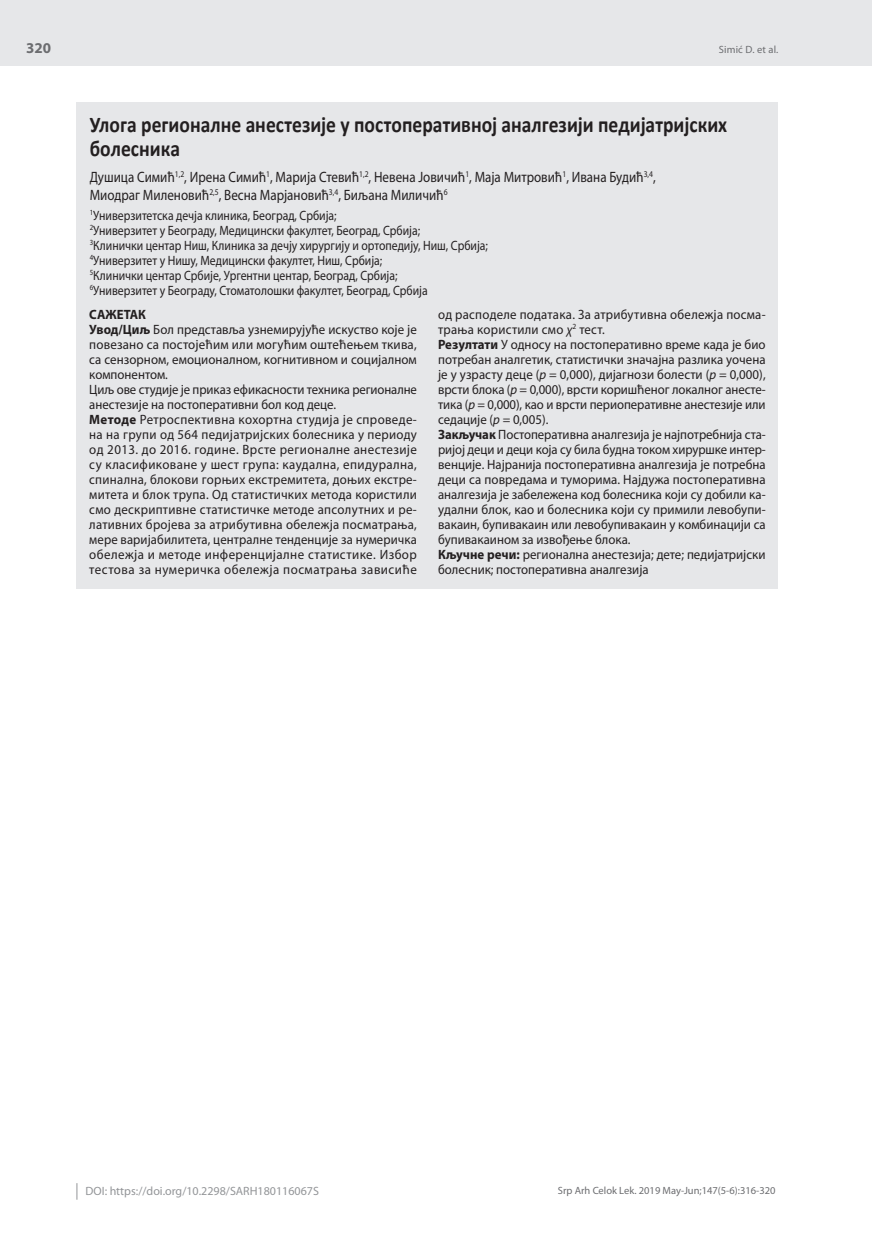
<style>
.page{position:relative;width:872px;height:1234px;background:#fff}
.page>*{position:absolute;margin:0;border:0;box-sizing:border-box;transform-origin:0 0}
.t1{font:700 22.5px/24px "Calibri";color:#231f20;scale:.87 1}
.t2{font:15px/18px "Myriad Pro";color:#231f20;scale:.87 1}
.t3{font:700 15px "Myriad Pro";color:#6c6d70}
.t4{font:13.5px/15px "Myriad Pro";letter-spacing:.005em;color:#231f20;scale:.95 1}
.t5{font:13.5px/15px "Myriad Pro";letter-spacing:.005em;color:#231f20;scale:.87 1}
.t6{font:12px "Myriad Pro";color:#939598}
.t7{font:10.5px "Myriad Pro";color:#6c6d70}
.s1{font-weight:700}
.s2{font-style:italic}
</style>
<div class="page">
<div style="left:0;top:0;width:872px;height:66px;background:#e6e7e9"></div>
<svg style="left:77px;top:1183px;width:1px;height:16px"></svg>
<div style="left:77px;top:102px;width:701px;height:486px;background:#e6e7e9"></div>
<p class="t3" style="left:26px;top:38px;width:26px">320</p>
<p class="t7" style="left:719px;top:43px;width:61px">Simić D. et al.</p>
<h1 class="t1" style="left:90px;top:112px;width:734px">Улога регионалне анестезије у постоперативној аналгезији педијатријских болесника</h1>
<p class="t2" style="left:90px;top:168px;width:652px">Душица Симић<sup>1,2</sup>, Ирена Симић<sup>1</sup>, Марија Стевић<sup>1,2</sup>, Невена Јовичић<sup>1</sup>, Маја Митровић<sup>1</sup>, Ивана Будић<sup>3,4</sup>,<br>Миодраг Миленовић<sup>2,5</sup>, Весна Марјановић<sup>3,4</sup>, Биљана Миличић<sup>6</sup></p>
<p class="t5" style="left:90px;top:207px;width:459px"><sup>1</sup>Универзитетска дечја клиника, Београд, Србија;<br><sup>2</sup>Универзитет у Београду, Медицински факултет, Београд, Србија;<br><sup>3</sup>Клинички центар Ниш, Клиника за дечју хирургију и ортопедију, Ниш, Србија; <sup>4</sup>Универзитет у Нишу, Медицински факултет, Ниш, Србија;<br><sup>5</sup>Клинички центар Србије, Ургентни центар, Београд, Србија;<br><sup>6</sup>Универзитет у Београду, Стоматолошки факултет, Београд, Србија</p>
<p class="t4" style="left:89px;top:306px;width:346px"><span class="s1">САЖЕТАК<br>Увод/Циљ</span> Бол представља узнемирујуће искуство које је повезано са постојећим или могућим оштећењем ткива, са сензорном, емоционалном, когнитивном и социјалном компонентом.<br>Циљ ове студије је приказ ефикасности техника регионалне анестезије на постоперативни бол код деце.<br><span class="s1">Методе</span> Ретроспективна кохортна студија је спроведе&shy;на на групи од 564 педијатријских болесника у периоду од 2013. до 2016. године. Врсте регионалне анестезије су класификоване у шест група: каудална, епидурална, спинална, блокови горњих екстремитета, доњих екстре&shy;митета и блок трупа. Од статистичких метода користили смо дескриптивне статистичке методе апсолутних и ре&shy;лативних бројева за атрибутивна обележја посматрања, мере варијабилитета, централне тенденције за нумеричка обележја и методе инференцијалне статистике. Избор тестова за нумеричка обележја посматрања зависиће</p>
<p class="t4" style="left:438px;top:306px;width:346px">од расподеле података. За атрибутивна обележја посма&shy;трања користили смо <span class="s2">χ</span><sup>2</sup> тест.<br><span class="s1">Резултати</span> У односу на постоперативно време када је био потребан аналгетик, статистички значајна разлика уочена је у узрасту деце (<span class="s2">p</span> = 0,000), дијагнози болести (<span class="s2">p</span> = 0,000), врсти блока (<span class="s2">p</span> = 0,000), врсти коришћеног локалног анесте&shy;тика (<span class="s2">p</span> = 0,000), као и врсти периоперативне анестезије или седације (<span class="s2">p</span> = 0,005).<br><span class="s1">Закључак</span> Постоперативна аналгезија је најпотребнија ста&shy;ријој деци и деци која су била будна током хируршке интер&shy;венције. Најранија постоперативна аналгезија је потребна деци са повредама и туморима. Најдужа постоперативна аналгезија је забележена код болесника који су добили ка&shy;удални блок, као и болесника који су примили левобупи&shy;вакаин, бупивакаин или левобупивакаин у комбинацији са бупивакаином за извођење блока.<br><span class="s1">Кључне речи:</span> регионална анестезија; дете; педијатријски болесник; постоперативна аналгезија</p>
<p class="t6" style="left:86px;top:1183px;width:235px">DOI: https://doi.org/10.2298/SARH180116067S</p>
<p class="t7" style="left:558px;top:1184px;width:219px">Srp Arh Celok Lek. 2019 May-Jun;147(5-6):316-320</p>
</div>
